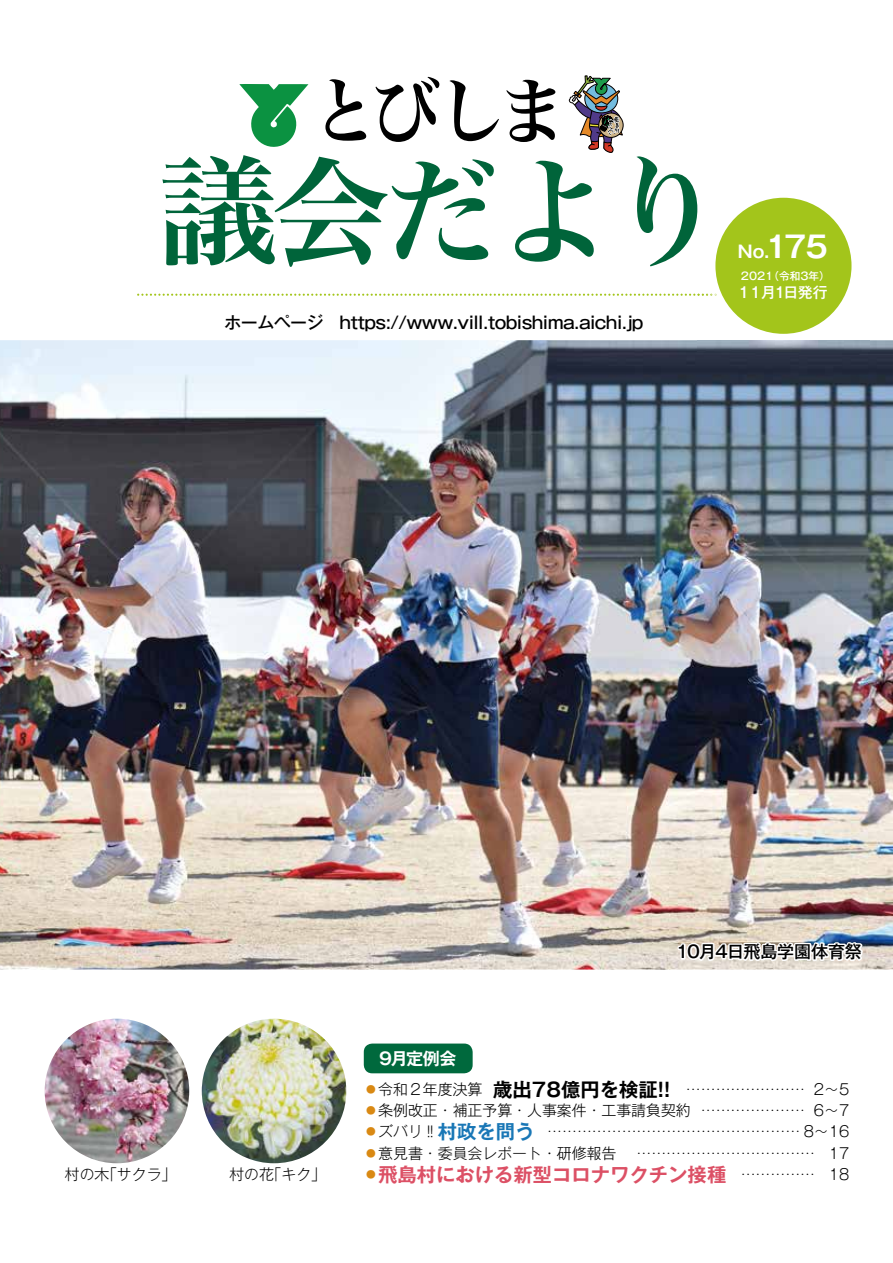
<style>
.page{position:relative;width:893px;height:1263px;background:#fff}
.page>*{position:absolute;margin:0;border:0;box-sizing:border-box;transform-origin:0 0}
.t1{font:118.05px "Hira Min Pro W6 90 pv RKSJ H";letter-spacing:-.05em;color:#00643a}
.t2{font:72.3px "Hira Min Pro W6 90 pv RKSJ H";color:#000}
.t3{font:29.7px "Gothic MB101 Pr 6 N De Bold 90 pv RKSJ H";color:#fff}
.t4{font:19.35px "Gothic MB101 Pr 6 N De Bold 90 pv RKSJ H";color:#dc5065}
.t5{font:19.35px "Gothic MB101 Pr 6 N De Bold 90 pv RKSJ H";color:#000}
.t6{font:19.35px "Gothic MB101 Pr 6 N De Bold 90 pv RKSJ H";color:#1977b6}
.t7{font:16.95px "Gothic MB101 Pr 6 N Medium 90 pv RKSJ H";letter-spacing:-.035em;color:#000}
.t8{font:16.95px "Gothic MB101 Pr 6 N Medium 90 pv RKSJ H";letter-spacing:-.015em;color:#000}
.t9{font:16.95px "Gothic MB101 Pr 6 N De Bold 90 pv RKSJ H";letter-spacing:-.025em;color:#fff}
.t10{font:14.85px "Gothic MB101 Pr 6 N Light 90 pv RKSJ H";color:#000}
.t11{font:14.85px "Gothic MB101 Pr 6 Light 90 pv RKSJ H";color:#000}
.t12{font:14.85px "Gothic MB101 Pr 6 N Medium 90 pv RKSJ H";letter-spacing:-.015em;color:#fff}
.t13{font:10.65px "Gothic MB101 Pr 6 N Medium 90 pv RKSJ H";color:#fff}
.t14{font:9.6px "Gothic MB101 Pr 6 N Light 90 pv RKSJ H";color:#d98913}
.s1{font-size:16.95px}
</style>
<div class="page">
<img style="left:0;top:75px;width:893px;height:1089px">
<svg style="left:676px;top:937px;width:195px;height:49px"></svg>
<h2 class="t2" style="left:309px;top:47px;width:260px">とびしま</h2>
<h1 class="t1" style="left:159px;top:107px;width:568px">議会だより</h1>
<p class="t7" style="left:224px;top:309px;width:421px">ホームページ　https://www.vill.tobishima.aichi j p.</p>
<h3 class="t3" style="left:764px;top:222px;width:65px"><span class="s1">.</span>175</h3>
<p class="t9" style="left:738px;top:237px;width:28px">No</p>
<p class="t13" style="left:768px;top:268px;width:63px">（令和3年(</p>
<p class="t13" style="left:741px;top:268px;width:34px">2021</p>
<p class="t12" style="left:738px;top:280px;width:91px">11月1日発行</p>
<p class="t11" style="left:102px;top:1162px;width:76px">「サクラ」</p>
<p class="t11" style="left:65px;top:1162px;width:46px">村の木</p>
<p class="t11" style="left:267px;top:1162px;width:61px">「キク「</p>
<p class="t11" style="left:229px;top:1162px;width:46px">村の花</p>
<p class="t9" style="left:379px;top:1044px;width:79px">9月定例会</p>
<p class="t8" style="left:676px;top:937px;width:188px">10月4日飛島学園体育祭</p>
<h3 class="t5" style="left:493px;top:1073px;width:178px">歳出78億円を検証 !!</h3>
<p class="t10" style="left:547px;top:1119px;width:303px">................................................... 8~16</p>
<p class="t10" style="left:829px;top:1162px;width:22px">18</p>
<p class="t10" style="left:378px;top:1077px;width:106px">令和２年度決算</p>
<p class="t10" style="left:814px;top:1077px;width:37px">2~5</p>
<p class="t14" style="left:366px;top:1081px;width:11px">●</p>
<p class="t14" style="left:366px;top:1124px;width:11px">●</p>
<p class="t10" style="left:686px;top:1077px;width:121px">........................</p>
<p class="t10" style="left:378px;top:1098px;width:314px">条例改正・補正予算・人事案件・工事請負契約</p>
<p class="t10" style="left:814px;top:1098px;width:37px">6~7</p>
<p class="t14" style="left:366px;top:1102px;width:11px">●</p>
<p class="t10" style="left:701px;top:1098px;width:106px">.....................</p>
<h3 class="t6" style="left:438px;top:1116px;width:98px">村政を問う</h3>
<p class="t10" style="left:378px;top:1119px;width:61px">ズバリ‼</p>
<p class="t10" style="left:378px;top:1141px;width:240px">意見書・委員会レポート・研修報告</p>
<p class="t10" style="left:829px;top:1141px;width:22px">17</p>
<p class="t14" style="left:366px;top:1145px;width:11px">●</p>
<p class="t10" style="left:636px;top:1141px;width:180px">....................................</p>
<h3 class="t4" style="left:378px;top:1158px;width:350px">飛島村における新型コロナワクチン接種</h3>
<p class="t14" style="left:366px;top:1166px;width:11px">●</p>
<p class="t10" style="left:741px;top:1162px;width:76px">...............</p>
</div>
